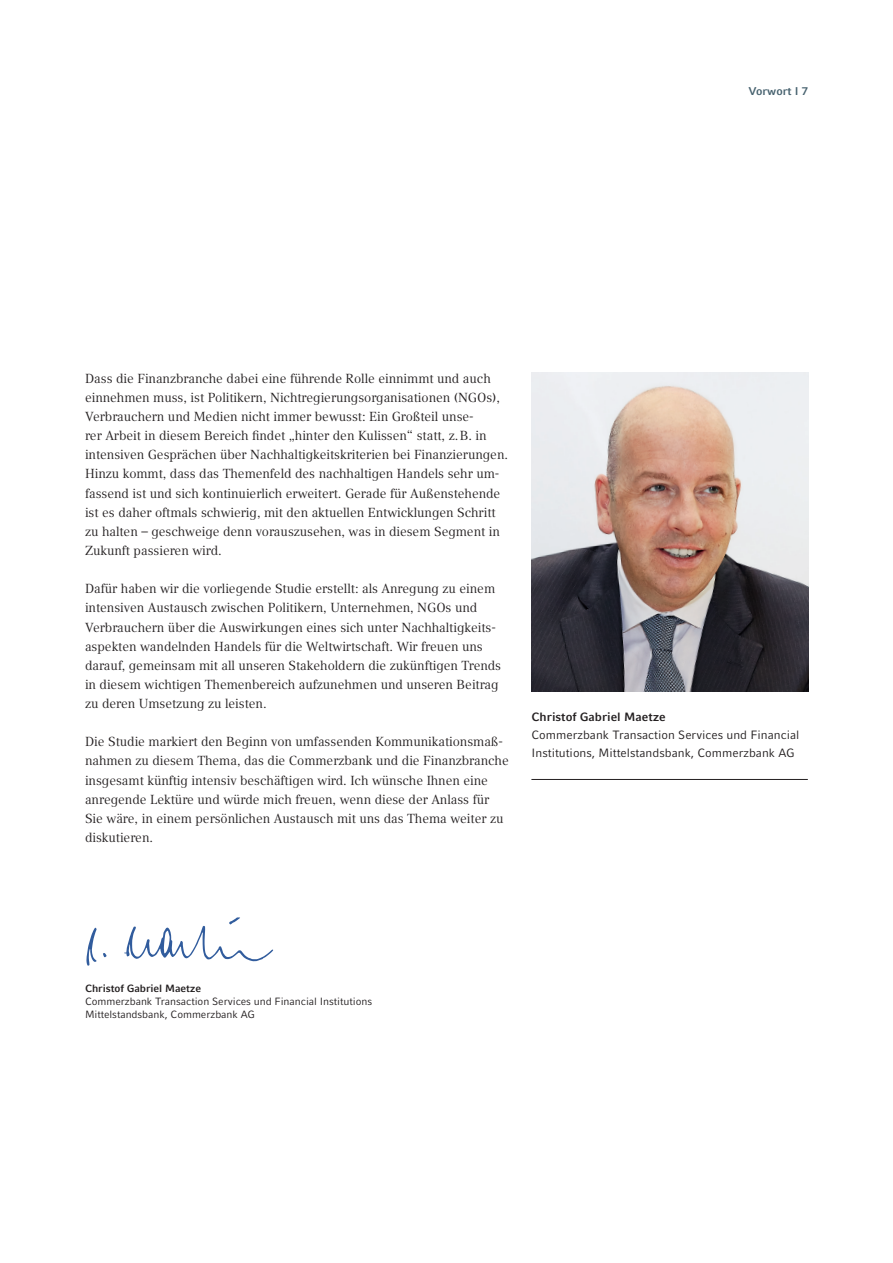
<style>
.page{position:relative;width:893px;height:1263px;background:#fff}
.page>*{position:absolute;margin:0;border:0;box-sizing:border-box;transform-origin:0 0}
.Fließtext{font:13.05px/19.2px "Commerzbank Compatil Text";letter-spacing:-.005em;color:#231f20}
.Copy_A4{font:12px/18px "Commerzbank Compatil Fact";color:#231f20}
.Copy_A4-2{font:700 12px "Commerzbank Compatil Fact";color:#231f20}
.t1{font:700 11.25px "Commerzbank Compatil Fact";color:#46616e}
.Copy_A4-3{font:10.5px "Commerzbank Compatil Fact";letter-spacing:-.005em;color:#231f20}
.Copy_A4-4{font:700 10.5px "Commerzbank Compatil Fact";letter-spacing:-.005em;color:#231f20}
</style>
<div class="page">
<hr style="left:531px;top:779px;width:277px;height:1px;background:#231f20">
<img style="left:532px;top:372px;width:276px;height:320px">
<svg style="left:86px;top:928px;width:11px;height:38px"></svg>
<svg style="left:124px;top:917px;width:149px;height:44px"></svg>
<svg style="left:103px;top:953px;width:4px;height:5px"></svg>
<p class="t1" style="left:748px;top:85px;width:61px">Vorwort I 7</p>
<p class="Fließtext" style="left:85px;top:369px;width:425px">Dass die Finanzbranche dabei eine führende Rolle einnimmt und auch einnehmen muss, ist Politikern, Nichtregierungsorganisationen (NGOs), Verbrauchern und Medien nicht immer bewusst: Ein Großteil unse-<br>rer Arbeit in diesem Bereich findet „hinter den Kulissen“ statt, z.B. in intensiven Gesprächen über Nachhaltigkeitskriterien bei Finanzierungen.<br>Hinzu kommt, dass das Themenfeld des nachhaltigen Handels sehr um&shy;fassend ist und sich kontinuierlich erweitert. Gerade für Außenstehende ist es daher oftmals schwierig, mit den aktuellen Entwicklungen Schritt zu halten – geschweige denn vorauszusehen, was in diesem Segment in Zukunft passieren wird.</p>
<p class="Fließtext" style="left:85px;top:579px;width:418px">Dafür haben wir die vorliegende Studie erstellt: als Anregung zu einem intensiven Austausch zwischen Politikern, Unternehmen, NGOs und Verbrauchern über die Auswirkungen eines sich unter Nachhaltigkeits&shy;aspekten wandelnden Handels für die Weltwirtschaft. Wir freuen uns darauf, gemeinsam mit all unseren Stakeholdern die zukünftigen Trends in diesem wichtigen Themenbereich aufzunehmen und unseren Beitrag zu deren Umsetzung zu leisten.</p>
<p class="Fließtext" style="left:85px;top:732px;width:425px">Die Studie markiert den Beginn von umfassenden Kommunikationsmaß&shy;nahmen zu diesem Thema, das die Commerzbank und die Finanzbranche insgesamt künftig intensiv beschäftigen wird. Ich wünsche Ihnen eine anregende Lektüre und würde mich freuen, wenn diese der Anlass für Sie wäre, in einem persönlichen Austausch mit uns das Thema weiter zu diskutieren.</p>
<p class="Copy_A4-2" style="left:532px;top:709px;width:136px">Christof Gabriel Maetze</p>
<p class="Copy_A4" style="left:532px;top:726px;width:269px">Commerzbank Transaction Services und Financial<br>Institutions, Mittelstandsbank, Commerzbank AG</p>
<p class="Copy_A4-4" style="left:85px;top:982px;width:118px">Christof Gabriel Maetze</p>
<p class="Copy_A4-3" style="left:85px;top:995px;width:289px">Commerzbank Transaction Services und Financial Institutions</p>
<p class="Copy_A4-3" style="left:85px;top:1008px;width:171px">Mittelstandsbank, Commerzbank AG</p>
</div>
